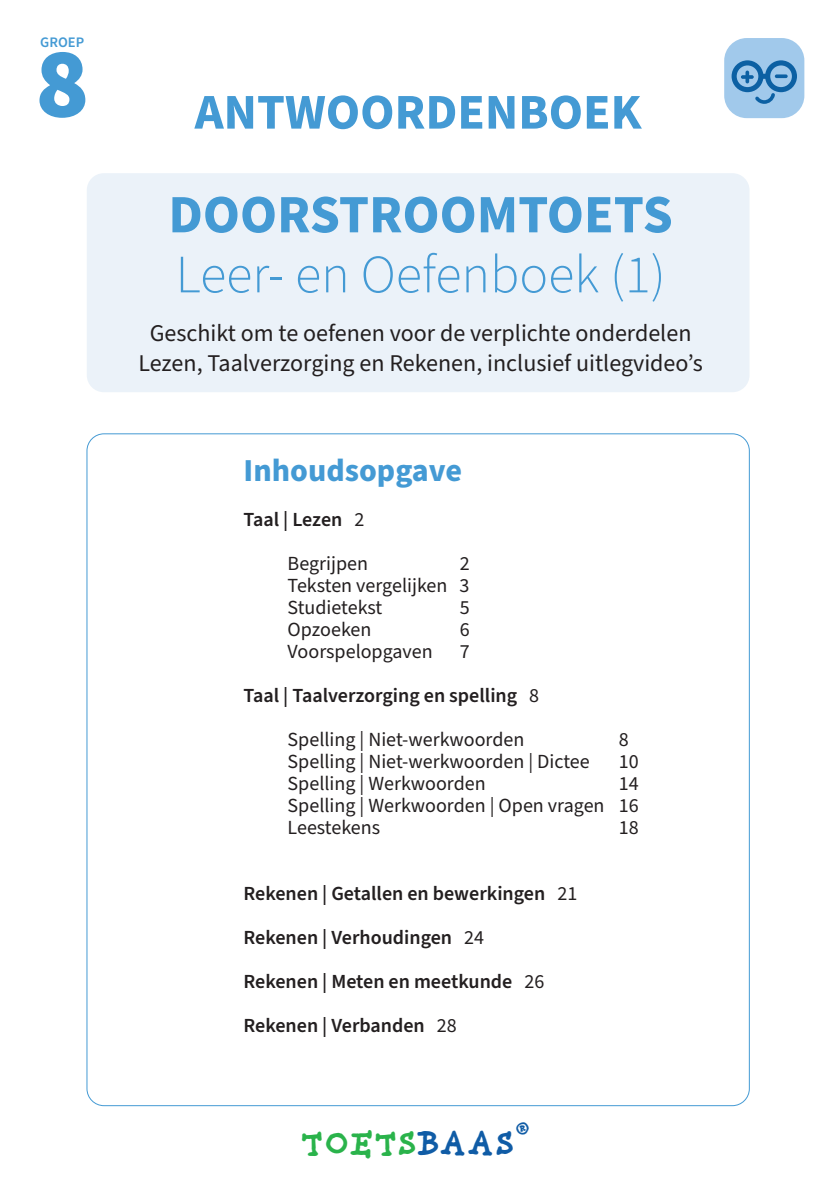
<style>
.page{position:relative;width:840px;height:1191px;background:#fff}
.page>*{position:absolute;margin:0;border:0;box-sizing:border-box;transform-origin:0 0}
.t1{font:300 54px "Source Sans Pro";color:#449ad4}
.t2{font:700 54px "Source Sans Pro";color:#449ad4}
.t3{font:700 50px "Source Sans Pro";color:#449ad4}
.t4{font:700 37px "Providence Pro";color:#2ab34b}
.t5{font:700 32px "Source Sans Pro";color:#449ad4}
.t6{font:24px/30px "Source Sans Pro";color:#231f20;text-align:center}
.t7{font:20px/22px "Source Sans Pro";color:#231f20}
.t8{font:600 20px "Source Sans Pro";color:#231f20}
.t9{font:700 20px "Providence Pro";color:#105ca6}
.t10{font:600 14.6px "Source Sans Pro";color:#449ad4}
.s1{font-weight:400}
.s2{color:#105ca6}
</style>
<div class="page">
<div style="left:723px;top:38px;width:80px;height:80px;background:#a1c9eb;border-radius:23px"></div>
<svg style="left:731px;top:60px;width:65px;height:44px"></svg>
<div style="left:87px;top:173px;width:662px;height:219px;background:#ebf2f9;border-radius:17px"></div>
<p class="t10" style="left:40px;top:33px;width:45px">GROEP</p>
<h2 class="t3" style="left:35px;top:78px;width:607px"><sup>8</sup> ANTWOORDENBOEK</h2>
<h1 class="t2" style="left:168px;top:178px;width:505px">DOORSTROOMTOETS</h1>
<h1 class="t1" style="left:175px;top:238px;width:491px">Leer- en Oefenboek (1)</h1>
<p class="t6" style="left:138px;top:319px;width:565px">Geschikt om te oefenen voor de verplichte onderdelen<br>Lezen, Taalverzorging en Rekenen, inclusief uitlegvideo’s</p>
<h3 class="t5" style="left:243px;top:448px;width:220px">Inhoudsopgave</h3>
<p class="t8" style="left:243px;top:506px;width:122px">Taal | Lezen <span class="s1">2</span></p>
<p class="t7" style="left:287px;top:553px;width:82px">Begrijpen</p>
<p class="t7" style="left:287px;top:553px;width:183px;text-align:justify;text-indent:172px">2<br>Teksten vergelijken 3<br>Studietekst</p>
<p class="t7" style="left:459px;top:597px;width:11px">5</p>
<p class="t7" style="left:287px;top:619px;width:85px">Opzoeken</p>
<p class="t7" style="left:459px;top:619px;width:11px">6</p>
<p class="t7" style="left:287px;top:641px;width:147px">Voorspelopgaven</p>
<p class="t7" style="left:459px;top:641px;width:11px">7</p>
<p class="t8" style="left:243px;top:682px;width:297px">Taal | Taalverzorging en spelling <span class="s1">8</span></p>
<p class="t7" style="left:287px;top:729px;width:318px">Spelling | Niet-werkwoorden<br>Spelling | Niet-werkwoorden | Dictee<br>Spelling | Werkwoorden<br>Spelling | Werkwoorden | Open vragen<br>Leestekens</p>
<p class="t7" style="left:618px;top:729px;width:21px">8<br>10<br>14<br>16<br>18</p>
<p class="t8" style="left:243px;top:880px;width:335px">Rekenen | Getallen en bewerkingen <span class="s1">21</span></p>
<p class="t8" style="left:243px;top:924px;width:242px">Rekenen | Verhoudingen <span class="s1">24</span></p>
<p class="t8" style="left:243px;top:968px;width:302px">Rekenen | Meten en meetkunde <span class="s1">26</span></p>
<p class="t8" style="left:243px;top:1012px;width:214px">Rekenen | Verbanden <span class="s1">28</span></p>
<p class="t9" style="left:514px;top:1117px;width:17px">®</p>
<h3 class="t4" style="left:300px;top:1122px;width:215px">TOETS<span class="s2">BAAS</span></h3>
</div>
